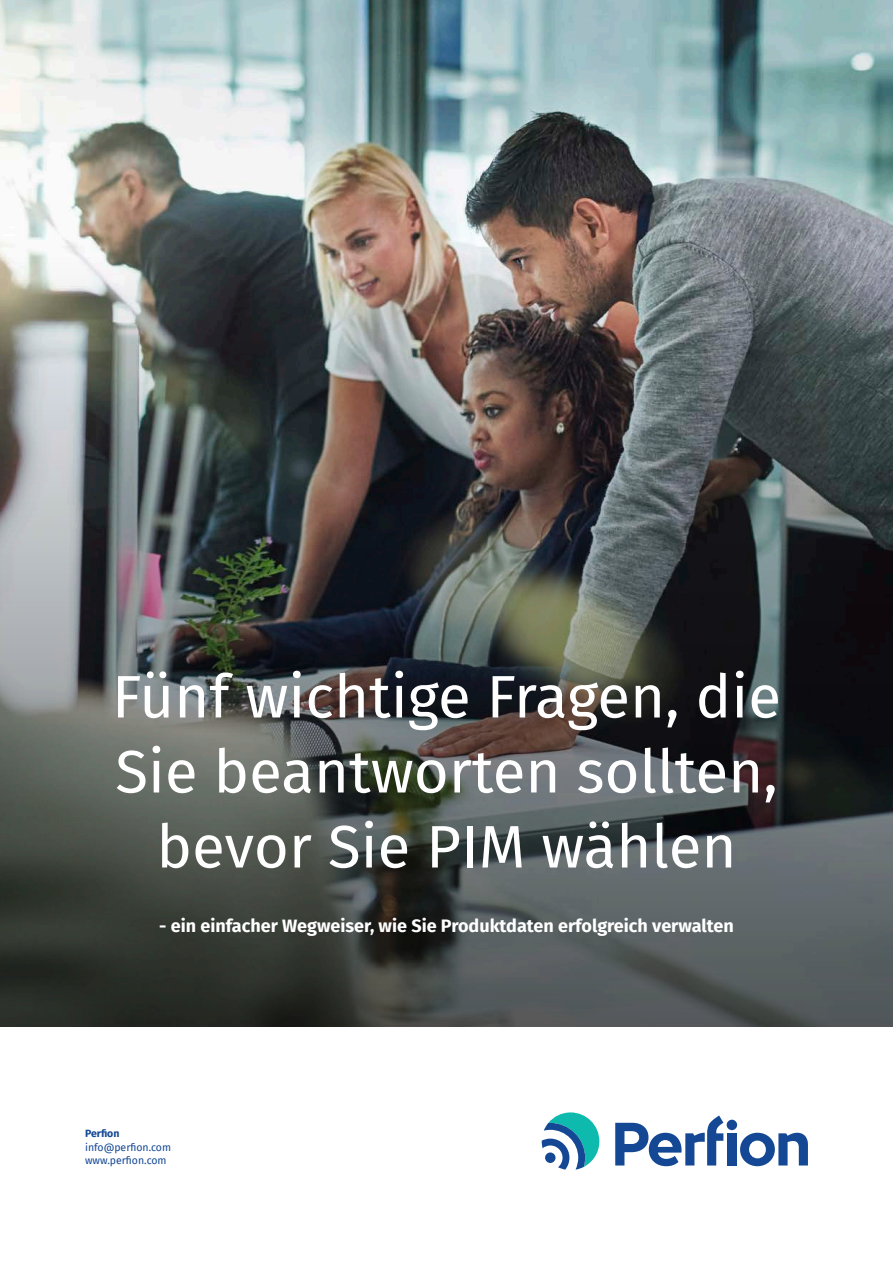
<style>
.page{position:relative;width:893px;height:1263px;background:#fff}
.page>*{position:absolute;margin:0;border:0;box-sizing:border-box;transform-origin:0 0}
.t1{font:60px/75px "Fira Sans";color:#fff;text-align:center}
.t2{font:700 18px "Fira Sans";color:#fff}
.t3{font:10.5px "Fira Sans";color:#144894}
.t4{font:700 10.5px "Fira Sans";color:#144894}
</style>
<div class="page">
<img style="left:0;top:0;width:893px;height:257px">
<svg style="left:615px;top:1115px;width:108px;height:51px"></svg>
<div style="left:727px;top:1120px;width:10px;height:10px;background:#144894;border-radius:50%"></div>
<div style="left:727px;top:1133px;width:9px;height:32px;background:#144894"></div>
<svg style="left:542px;top:1112px;width:57px;height:58px"></svg>
<svg style="left:740px;top:1133px;width:68px;height:33px"></svg>
<img style="left:0;top:257px;width:893px;height:770px">
<p class="t1" style="left:112px;top:657px;width:670px">Fünf wichtige Fragen, die<br>Sie beantworten sollten, bevor Sie PIM wählen</p>
<p class="t2" style="left:159px;top:911px;width:576px">- ein einfacher Wegweiser, wie Sie Produktdaten erfolgreich verwalten</p>
<p class="t4" style="left:85px;top:1125px;width:36px">Perfion</p>
<p class="t3" style="left:85px;top:1139px;width:88px">info@perfion.com</p>
<p class="t3" style="left:85px;top:1153px;width:83px">www.perfion.com</p>
</div>
